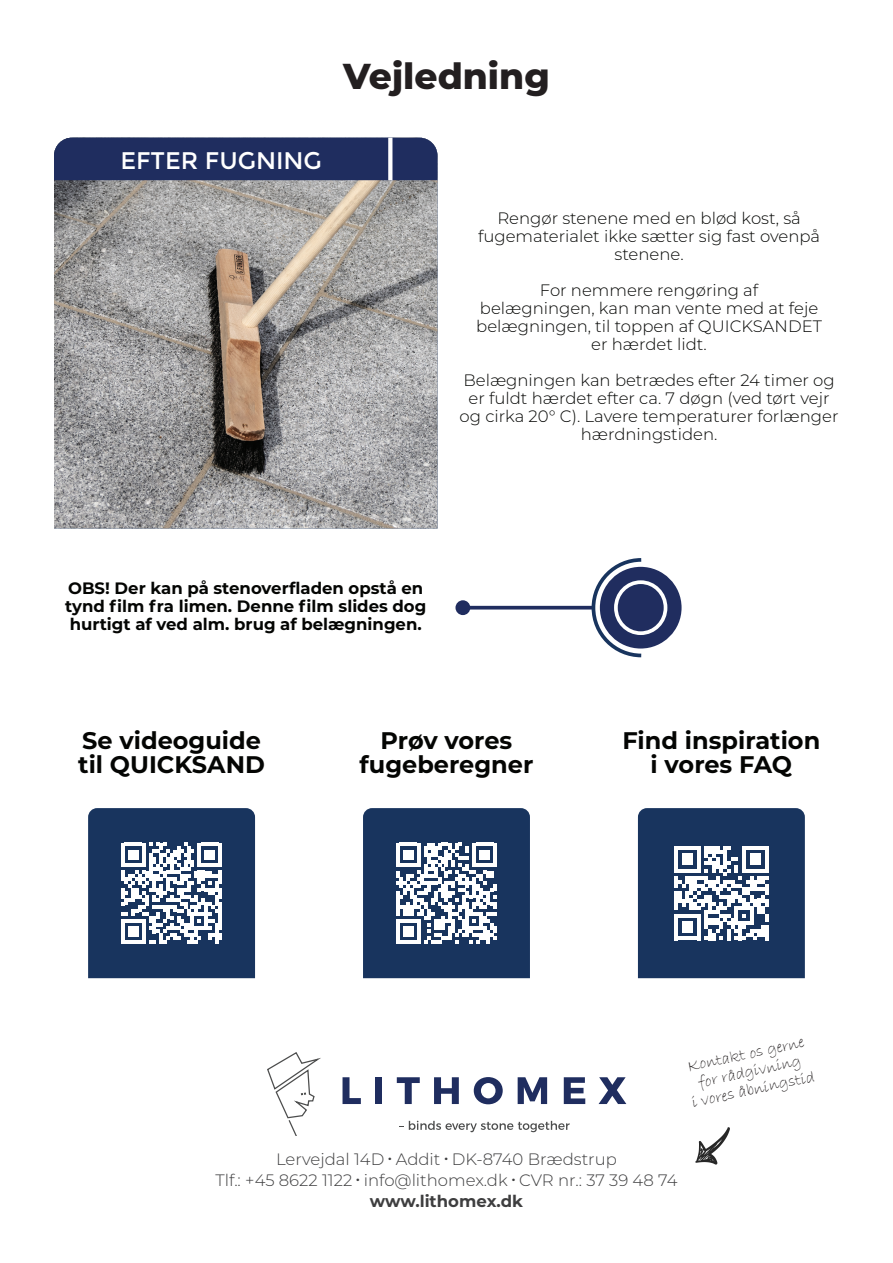
<style>
.page{position:relative;width:893px;height:1263px;background:#fff}
.page>*{position:absolute;margin:0;border:0;box-sizing:border-box;transform-origin:0 0}
.t1{font:800 36px "Montserrat";color:#231f20}
.t2{font:700 24px/24px "Montserrat";color:#040503;text-align:center}
.t3{font:24px "Montserrat";color:#fff}
.t4{font:300 16.5px/18px "Montserrat";color:#040503;text-align:center}
.t5{font:700 16.5px/18px "Montserrat";color:#040503}
.t6{font:300 16.5px/21px "Montserrat";color:#3e3e3f;text-align:center}
.t7{font:16.5px/18px "Bradley Hand ITC";color:#231f20;text-align:center}
.s1{font-weight:700}
</style>
<div class="page">
<img style="left:54px;top:180px;width:383px;height:348px">
<div style="left:600px;top:567px;width:82px;height:81px;background:#202d5f;border-radius:50%"></div>
<hr style="left:463px;top:606px;width:130px;height:3px;background:#202d5f">
<div style="left:455px;top:600px;width:15px;height:15px;background:#202d5f;border-radius:50%"></div>
<svg style="left:590px;top:558px;width:55px;height:100px"></svg>
<div style="left:616px;top:582px;width:49px;height:51px;background:#202d5f;border-radius:50%"></div>
<div style="left:614px;top:580px;width:53px;height:55px;border:4px solid #fff;border-radius:50%"></div>
<svg style="left:88px;top:808px;width:167px;height:170px"></svg>
<svg style="left:399px;top:1121px;width:171px;height:11px"></svg>
<svg style="left:343px;top:1077px;width:18px;height:27px"></svg>
<div style="left:375px;top:1077px;width:7px;height:27px;background:#1f2d5f"></div>
<svg style="left:397px;top:1077px;width:23px;height:27px"></svg>
<svg style="left:434px;top:1077px;width:25px;height:27px"></svg>
<svg style="left:474px;top:1077px;width:29px;height:27px"></svg>
<svg style="left:518px;top:1077px;width:29px;height:27px"></svg>
<svg style="left:564px;top:1077px;width:21px;height:27px"></svg>
<svg style="left:599px;top:1077px;width:27px;height:27px"></svg>
<svg style="left:267px;top:1052px;width:54px;height:83px"></svg>
<div style="left:54px;top:138px;width:383px;height:42px;background:#1f2d5f"></div>
<svg style="left:388px;top:138px;width:4px;height:42px"></svg>
<svg style="left:695px;top:1127px;width:35px;height:37px"></svg>
<svg style="left:638px;top:808px;width:167px;height:170px"></svg>
<svg style="left:363px;top:808px;width:167px;height:170px"></svg>
<h1 class="t1" style="left:343px;top:50px;width:208px">Vejledning</h1>
<h2 class="t3" style="left:120px;top:147px;width:203px">EFTER FUGNING</h2>
<p class="t4" style="left:478px;top:209px;width:344px">Rengør stenene med en blød kost, så fugematerialet ikke sætter sig fast ovenpå stenene.</p>
<p class="t4" style="left:476px;top:281px;width:347px">For nemmere rengøring af<br>belægningen, kan man vente med at feje belægningen, til toppen af QUICKSANDET er hærdet lidt.</p>
<p class="t4" style="left:460px;top:371px;width:380px">Belægningen kan betrædes efter 24 timer og er fuldt hærdet efter ca. 7 døgn (ved tørt vejr og cirka 20° C). Lavere temperaturer forlænger hærdningstiden.</p>
<p class="t5" style="left:65px;top:578px;width:363px">OBS! Der kan på stenoverfladen opstå en tynd film fra limen. Denne film slides dog hurtigt af ved alm. brug af belægningen.</p>
<h2 class="t2" style="left:78px;top:727px;width:188px;text-align:left">Se videoguide til QUICKSAND</h2>
<h2 class="t2" style="left:360px;top:727px;width:175px">Prøv vores fugeberegner</h2>
<h2 class="t2" style="left:622px;top:727px;width:199px">Find inspiration i vores FAQ</h2>
<p class="t7" style="left:683px;top:1058px;width:127px;rotate:-12deg">Kontakt os gerne for rådgivning<br>i vores åbningstid</p>
<p class="t6" style="left:215px;top:1148px;width:463px">Lervejdal 14D <sup>.</sup> Addit <sup>.</sup> DK-8740 Brædstrup<br>Tlf.: +45 8622 1122 <sup>.</sup> info@lithomex.dk <sup>.</sup> CVR nr.: 37 39 48 74 <span class="s1">www.lithomex.dk</span></p>
</div>
